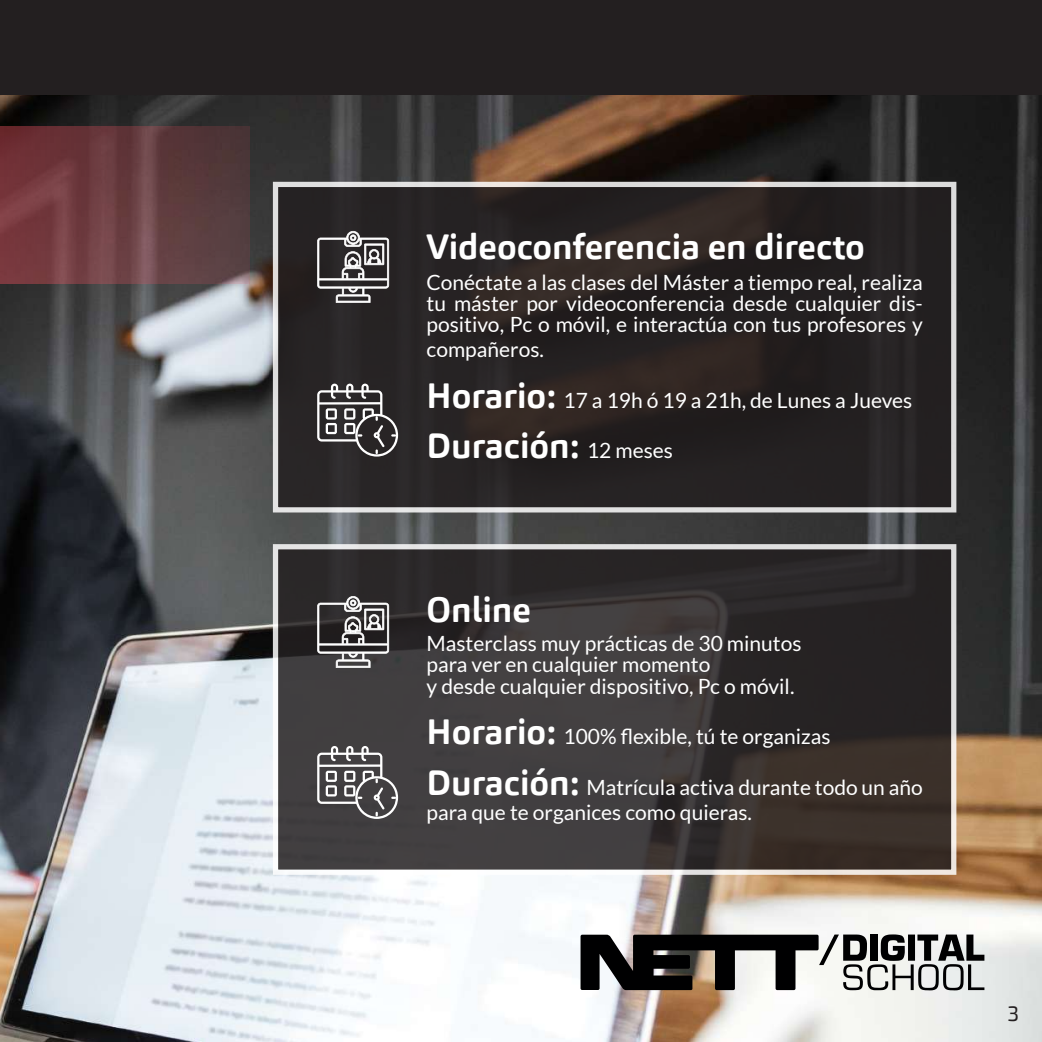
<style>
.page{position:relative;width:1042px;height:1042px;background:#fff}
.page>*{position:absolute;margin:0;border:0;box-sizing:border-box;transform-origin:0 0}
.t1{font:700 35px "Carnas";color:#fff}
.t2{font:21px/21px "Lato";color:#fff}
.t3{font:21px "Exo 2";color:#231f20}
.s1{font-family:"Carnas";font-weight:700;font-size:35px}
.s2{font-family:"Lato";font-weight:400;font-size:21px}
</style>
<div class="page">
<img style="left:0;top:94px;width:1042px;height:948px">
<div style="left:275px;top:184px;width:679px;height:326px;background:#231f20"></div>
<div style="left:273px;top:182px;width:683px;height:330px;border:5px solid #fff"></div>
<svg style="left:317px;top:384px;width:81px;height:72px"></svg>
<svg style="left:317px;top:231px;width:72px;height:72px"></svg>
<svg style="left:279px;top:550px;width:671px;height:319px"></svg>
<div style="left:273px;top:544px;width:683px;height:331px;border:5px solid #fff"></div>
<svg style="left:317px;top:746px;width:81px;height:73px"></svg>
<svg style="left:317px;top:596px;width:72px;height:72px"></svg>
<svg style="left:0;top:126px;width:250px;height:158px"></svg>
<div style="left:0;top:0;width:1042px;height:94px;background:#231f20"></div>
<svg style="left:580px;top:934px;width:404px;height:56px"></svg>
<h1 class="t1" style="left:426px;top:225px;width:440px">Videoconferencia en directo</h1>
<p class="t2" style="left:426px;top:272px;width:498px;text-align:justify">Conéctate a las clases del Máster a tiempo real, realiza tu máster por videoconferencia desde cualquier dis&shy;positivo, Pc o móvil, e interactúa con tus profesores y</p>
<p class="t2" style="left:426px;top:339px;width:119px">compañeros.</p>
<p class="t2" style="left:426px;top:389px;width:487px"><span class="s1">Horario:</span> 17 a 19h ó 19 a 21h, de Lunes a Jueves</p>
<h1 class="t1" style="left:426px;top:424px;width:248px">Duración: <span class="s2">12 meses</span></h1>
<h1 class="t1" style="left:426px;top:587px;width:106px">Online</h1>
<p class="t2" style="left:426px;top:633px;width:376px">Masterclass muy prácticas de 30 minutos para ver en cualquier momento<br>y desde cualquier dispositivo, Pc o móvil.</p>
<p class="t2" style="left:426px;top:726px;width:406px"><span class="s1">Horario:</span> 100% flexible, tú te organizas</p>
<p class="t2" style="left:426px;top:775px;width:498px;line-height:24.5px"><span class="s1">Duración:</span> Matrícula activa durante todo un año para que te organices como quieras.</p>
<p class="t3" style="left:1007px;top:999px;width:13px">3</p>
</div>
